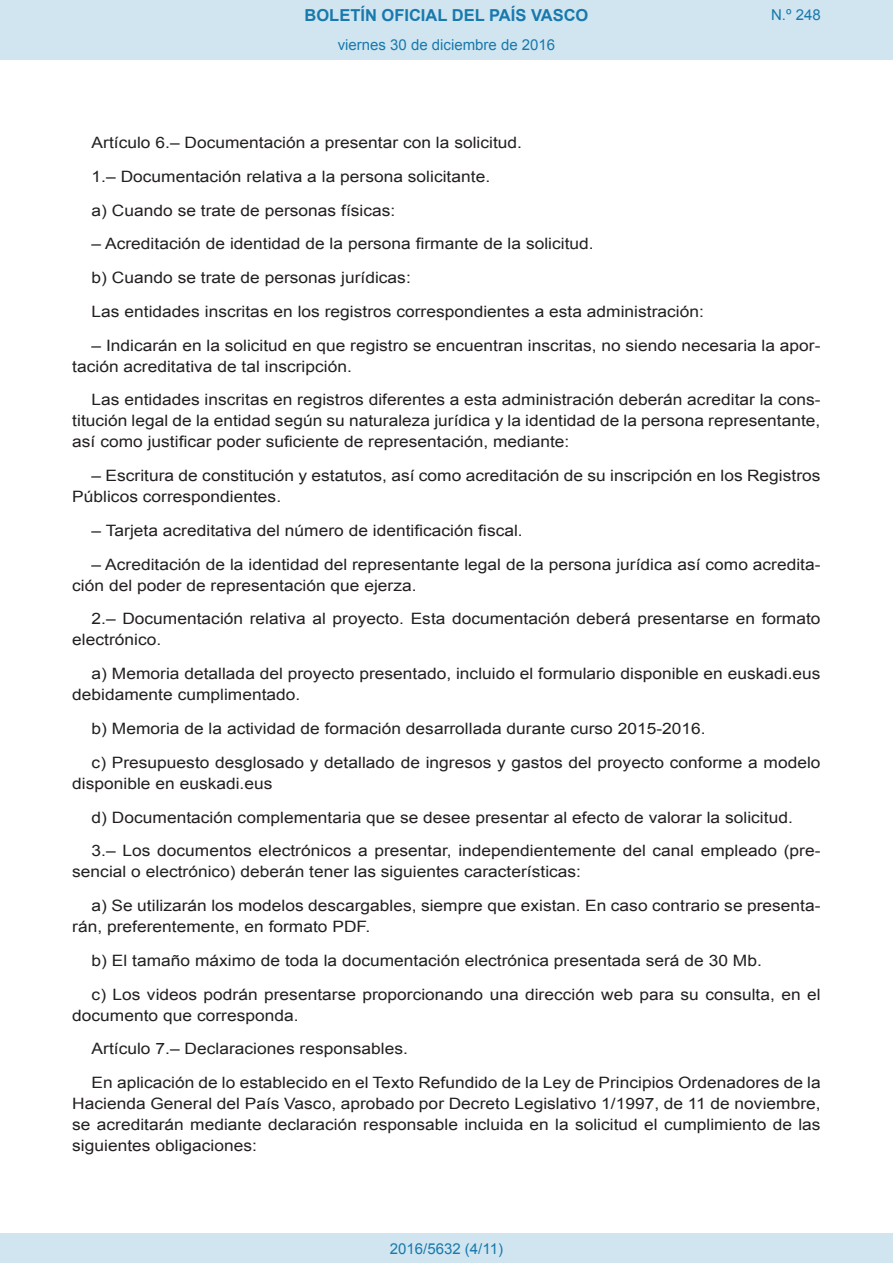
<style>
.page{position:relative;width:893px;height:1263px;background:#fff}
.page>*{position:absolute;margin:0;border:0;box-sizing:border-box;transform-origin:0 0}
.t1{font:700 16.5px "Arial";color:#1879ad}
.BOPVDetalle{font:15.6px/21px "Arial";color:#231f20;scale:1.11 1}
.Paginacion_Centro{font:15px "Arial";color:#1879ad}
</style>
<div class="page">
<div style="left:0;top:0;width:893px;height:60px;background:#d0e5f0"></div>
<div style="left:0;top:1233px;width:893px;height:30px;background:#d0e5f0"></div>
<p class="t1" style="left:305px;top:4px;width:285px">BOLETÍN OFICIAL DEL PAÍS VASCO</p>
<p class="Paginacion_Centro" style="left:338px;top:35px;width:219px">viernes 30 de diciembre de 2016</p>
<p class="Paginacion_Centro" style="left:771px;top:5px;width:51px">N.º 248</p>
<p class="BOPVDetalle" style="left:92px;top:132px;width:389px">Artículo 6.– Documentación a presentar con la solicitud.</p>
<p class="BOPVDetalle" style="left:92px;top:166px;width:361px">1.– Documentación relativa a la persona solicitante.</p>
<p class="BOPVDetalle" style="left:92px;top:200px;width:275px">a) Cuando se trate de personas físicas:</p>
<p class="BOPVDetalle" style="left:92px;top:234px;width:454px">– Acreditación de identidad de la persona firmante de la solicitud.</p>
<p class="BOPVDetalle" style="left:92px;top:267px;width:289px">b) Cuando se trate de personas jurídicas:</p>
<p class="BOPVDetalle" style="left:92px;top:301px;width:553px">Las entidades inscritas en los registros correspondientes a esta administración:</p>
<p class="BOPVDetalle" style="left:72px;top:335px;width:676px;text-indent:19px">– Indicarán en la solicitud en que registro se encuentran inscritas, no siendo necesaria la apor&shy;tación acreditativa de tal inscripción.</p>
<p class="BOPVDetalle" style="left:72px;top:390px;width:676px;text-align:justify;text-indent:19px">Las entidades inscritas en registros diferentes a esta administración deberán acreditar la cons&shy;titución legal de la entidad según su naturaleza jurídica y la identidad de la persona representante, así como justificar poder suficiente de representación, mediante:</p>
<p class="BOPVDetalle" style="left:72px;top:465px;width:676px;text-indent:19px">– Escritura de constitución y estatutos, así como acreditación de su inscripción en los Registros<br>Públicos correspondientes.</p>
<p class="BOPVDetalle" style="left:92px;top:520px;width:390px">– Tarjeta acreditativa del número de identificación fiscal.</p>
<p class="BOPVDetalle" style="left:72px;top:554px;width:676px;text-indent:19px">– Acreditación de la identidad del representante legal de la persona jurídica así como acredita&shy;ción del poder de representación que ejerza.</p>
<p class="BOPVDetalle" style="left:72px;top:609px;width:676px;text-indent:19px">2.– Documentación relativa al proyecto. Esta documentación deberá presentarse en formato electrónico.</p>
<p class="BOPVDetalle" style="left:72px;top:663px;width:676px;text-indent:19px">a) Memoria detallada del proyecto presentado, incluido el formulario disponible en euskadi.eus debidamente cumplimentado.</p>
<p class="BOPVDetalle" style="left:92px;top:718px;width:555px">b) Memoria de la actividad de formación desarrollada durante curso 2015-2016.</p>
<p class="BOPVDetalle" style="left:72px;top:752px;width:676px;text-indent:19px">c) Presupuesto desglosado y detallado de ingresos y gastos del proyecto conforme a modelo disponible en euskadi.eus</p>
<p class="BOPVDetalle" style="left:92px;top:807px;width:633px">d) Documentación complementaria que se desee presentar al efecto de valorar la solicitud.</p>
<p class="BOPVDetalle" style="left:72px;top:840px;width:676px;text-indent:19px">3.– Los documentos electrónicos a presentar, independientemente del canal empleado (pre&shy;sencial o electrónico) deberán tener las siguientes características:</p>
<p class="BOPVDetalle" style="left:72px;top:895px;width:676px;text-indent:19px">a) Se utilizarán los modelos descargables, siempre que existan. En caso contrario se presenta&shy;rán, preferentemente, en formato PDF.</p>
<p class="BOPVDetalle" style="left:92px;top:950px;width:605px">b) El tamaño máximo de toda la documentación electrónica presentada será de 30 Mb.</p>
<p class="BOPVDetalle" style="left:72px;top:984px;width:676px;text-indent:19px">c) Los videos podrán presentarse proporcionando una dirección web para su consulta, en el documento que corresponda.</p>
<p class="BOPVDetalle" style="left:92px;top:1038px;width:286px">Artículo 7.– Declaraciones responsables.</p>
<p class="BOPVDetalle" style="left:72px;top:1072px;width:676px;text-align:justify;text-indent:19px">En aplicación de lo establecido en el Texto Refundido de la Ley de Principios Ordenadores de la Hacienda General del País Vasco, aprobado por Decreto Legislativo 1/1997, de 11 de noviembre, se acreditarán mediante declaración responsable incluida en la solicitud el cumplimiento de las siguientes obligaciones:</p>
<p class="Paginacion_Centro" style="left:390px;top:1238px;width:115px">2016/5632 (4/11)</p>
</div>
